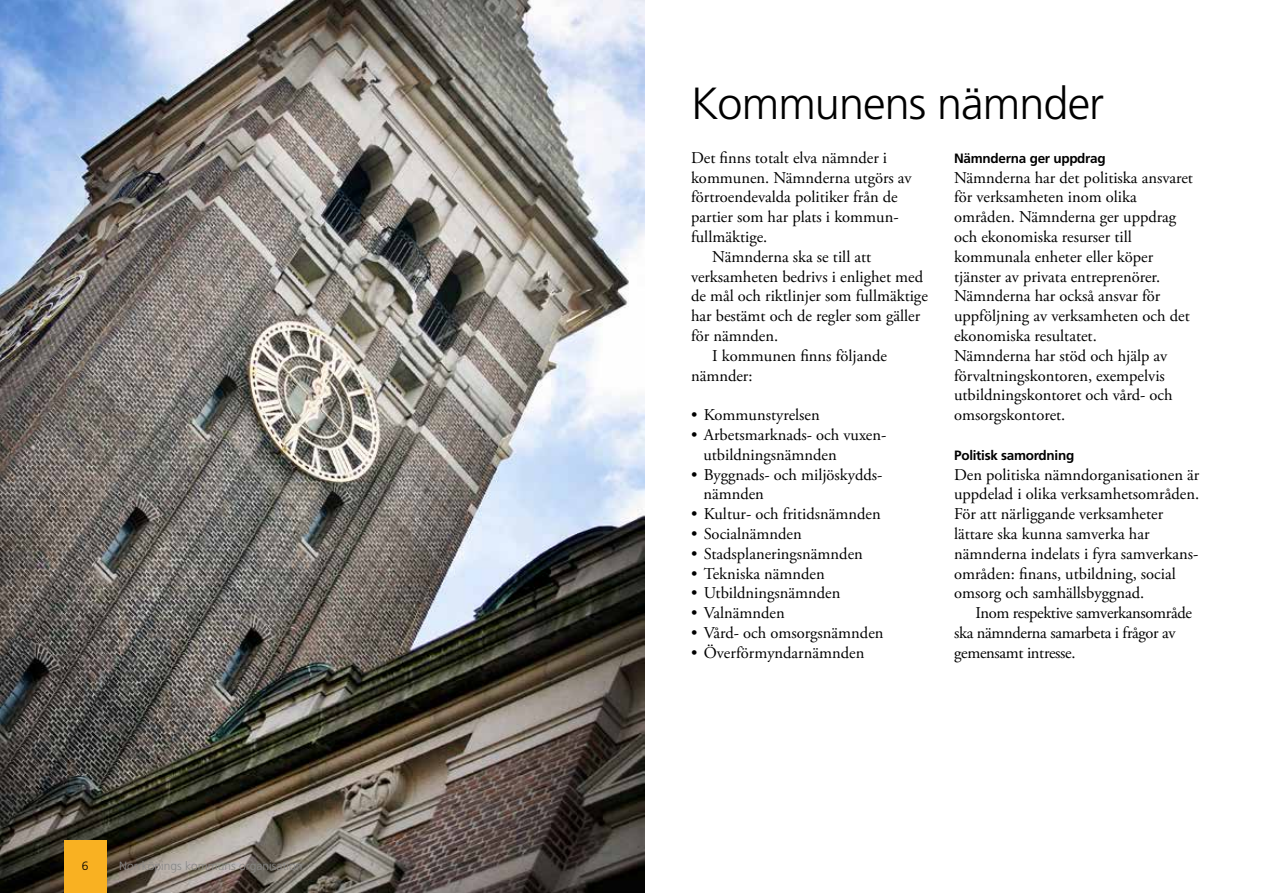
<style>
.page{position:relative;width:1263px;height:893px;background:#fff}
.page>*{position:absolute;margin:0;border:0;box-sizing:border-box;transform-origin:0 0}
.t1{font:300 45px "Frutiger LT Std";letter-spacing:-.02em;color:#000}
.t2{font:16.5px/19.8px "Adobe Garamond Pro";color:#000}
.t3{font:16.5px/19.8px "Adobe Garamond Pro";letter-spacing:-.02em;color:#000}
.t4{font:700 13.5px "Frutiger LT Std";letter-spacing:-.02em;color:#000}
.t5{font:300 12px "Frutiger LT Std";color:#878787}
.t6{font:300 12px "Frutiger LT Std";color:#000}
</style>
<div class="page">
<img style="left:0;top:0;width:644px;height:893px">
<div style="left:64px;top:840px;width:42px;height:53px;background:#f9b122"></div>
<p class="t6" style="left:82px;top:859px;width:8px">6</p>
<p class="t5" style="left:119px;top:859px;width:185px">Norrköpings kommuns organisation</p>
<h1 class="t1" style="left:691px;top:78px;width:415px">Kommunens nämnder</h1>
<p class="t2" style="left:691px;top:148px;width:198px">Det finns totalt elva nämnder i</p>
<p class="t2" style="left:691px;top:168px;width:222px">kommunen. Nämnderna utgörs av</p>
<p class="t2" style="left:691px;top:188px;width:208px">förtroendevalda politiker från de</p>
<p class="t2" style="left:691px;top:208px;width:208px">partier som har plats i kommun-</p>
<p class="t2" style="left:691px;top:227px;width:78px">fullmäktige.</p>
<p class="t2" style="left:712px;top:247px;width:161px">Nämnderna ska se till att</p>
<p class="t2" style="left:691px;top:267px;width:234px">verksamheten bedrivs i enlighet med</p>
<p class="t2" style="left:691px;top:287px;width:238px">de mål och riktlinjer som fullmäktige</p>
<p class="t2" style="left:691px;top:307px;width:231px">har bestämt och de regler som gäller</p>
<p class="t2" style="left:691px;top:326px;width:89px">för nämnden.</p>
<p class="t2" style="left:712px;top:346px;width:176px">I kommunen finns följande</p>
<p class="t2" style="left:691px;top:366px;width:63px">nämnder:</p>
<p class="t2" style="left:691px;top:406px;width:130px">• Kommunstyrelsen</p>
<p class="t2" style="left:703px;top:425px;width:183px;text-indent:-12px">• Arbetsmarknads- och vuxen&shy;utbildningsnämnden</p>
<p class="t2" style="left:703px;top:465px;width:179px;text-indent:-12px">• Byggnads- och miljöskydds&shy;nämnden</p>
<p class="t2" style="left:691px;top:505px;width:191px">• Kultur- och fritidsnämnden</p>
<p class="t2" style="left:691px;top:524px;width:112px">• Socialnämnden</p>
<p class="t2" style="left:691px;top:544px;width:173px">• Stadsplaneringsnämnden</p>
<p class="t2" style="left:691px;top:564px;width:135px">• Tekniska nämnden</p>
<p class="t2" style="left:691px;top:584px;width:151px">• Utbildningsnämnden</p>
<p class="t2" style="left:691px;top:604px;width:95px">• Valnämnden</p>
<p class="t2" style="left:691px;top:623px;width:194px">• Vård- och omsorgsnämnden</p>
<p class="t2" style="left:691px;top:643px;width:175px">• Överförmyndarnämnden</p>
<p class="t4" style="left:954px;top:150px;width:153px">Nämnderna ger uppdrag</p>
<p class="t2" style="left:954px;top:168px;width:240px">Nämnderna har det politiska ansvaret för verksamheten inom olika områden. Nämnderna ger uppdrag och ekonomiska resurser till kommunala enheter eller köper tjänster av privata entreprenörer.<br>Nämnderna har också ansvar för uppföljning av verksamheten och det ekonomiska resultatet.<br>Nämnderna har stöd och hjälp av förvaltningskontoren, exempelvis utbildningskontoret och vård- och omsorgskontoret.</p>
<p class="t4" style="left:954px;top:447px;width:122px">Politisk samordning</p>
<p class="t2" style="left:954px;top:465px;width:247px">Den politiska nämndorganisationen är uppdelad i olika verksamhetsområden.<br>För att närliggande verksamheter lättare ska kunna samverka har nämnderna indelats i fyra samverkans&shy;områden: finans, utbildning, social omsorg och samhällsbyggnad.</p>
<p class="t3" style="left:954px;top:604px;width:239px;text-indent:21px">Inom respektive samverkansområde ska nämnderna samarbeta i frågor av gemensamt intresse.</p>
</div>
